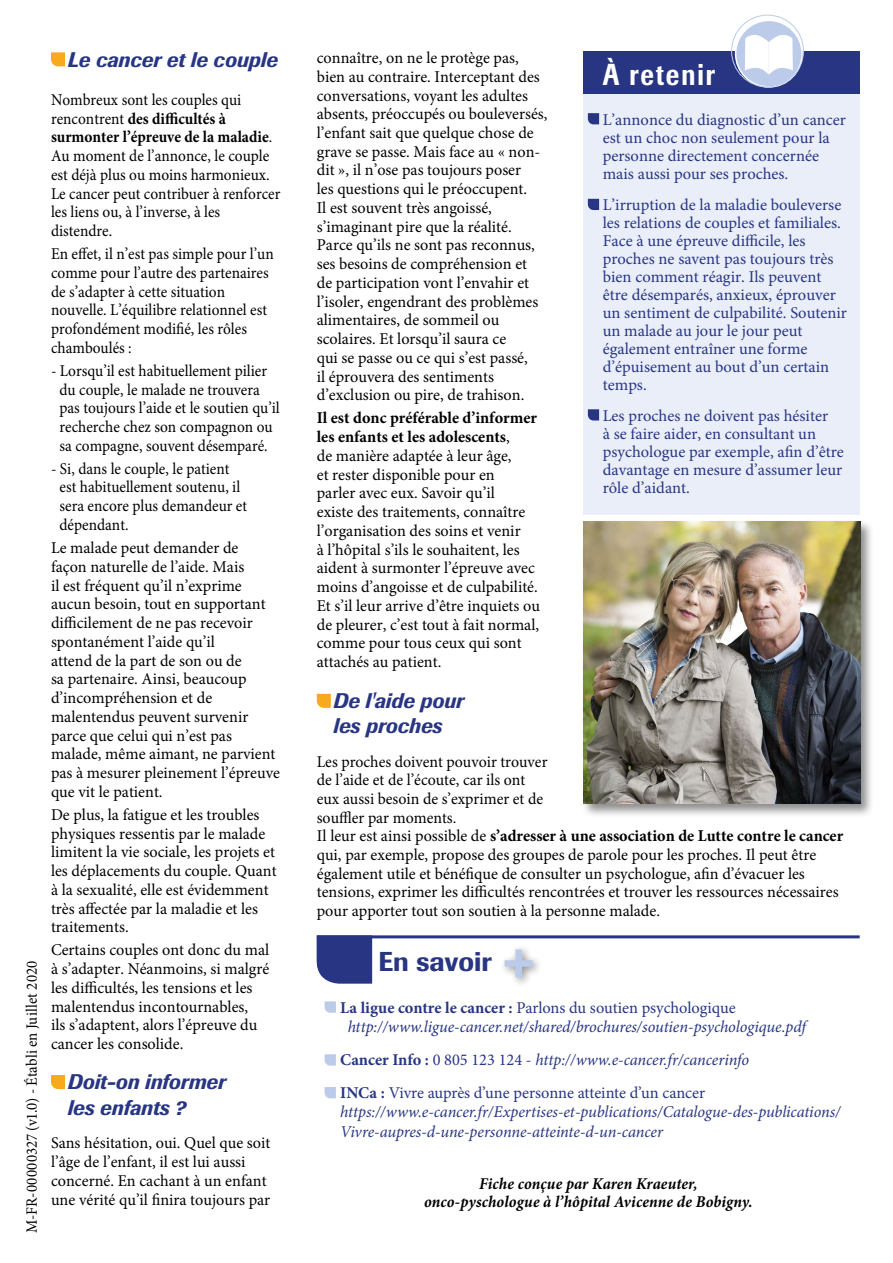
<style>
.page{position:relative;width:893px;height:1263px;background:#fff}
.page>*{position:absolute;margin:0;border:0;box-sizing:border-box;transform-origin:0 0}
.t1{font:500 30px "Imago";letter-spacing:.08em;color:#fff;scale:.8 1}
.t2{font:500 27px "Imago";color:#283583}
.t3{font:italic 500 21px/25.2px "Imago";color:#283583}
.t4{font:16.5px/18.8px "Minion Pro";color:#000}
.t5{font:16.5px/18px "Minion Pro";color:#283583}
.t6{font:16.5px/18.8px "Minion Pro";color:#000;scale:.93 1}
.t7{font:italic 16.5px/19.8px "Minion Pro";letter-spacing:-.005em;color:#283583}
.t8{font:16.5px/18.8px "Minion Pro";color:#000;scale:.96 1}
.t9{font:italic 700 16.5px/18.8px "Minion Pro";letter-spacing:.005em;color:#000;text-align:center;scale:.95 1}
.t10{font:15.75px "Minion Pro";letter-spacing:.005em;color:#000;scale:.95 1}
.s1{font-weight:700}
.s2{font-weight:700;font-style:normal}
.s3{font-style:normal}
.s4{font-style:italic}
</style>
<div class="page">
<div style="left:581px;top:520px;width:293px;height:298px;background:#000;opacity:.45"></div>
<img style="left:584px;top:522px;width:276px;height:282px">
<div style="left:584px;top:63px;width:276px;height:451px;background:#e9eef9"></div>
<svg style="left:51px;top:1075px;width:14px;height:14px"></svg>
<svg style="left:51px;top:52px;width:14px;height:14px"></svg>
<svg style="left:317px;top:694px;width:14px;height:14px"></svg>
<div style="left:584px;top:51px;width:276px;height:43px;background:#283583"></div>
<div style="left:736px;top:20px;width:66px;height:67px;background:#bccbea;border-radius:50%"></div>
<div style="left:735px;top:20px;width:68px;height:68px;border:2px solid #fff;border-radius:50%"></div>
<div style="left:731px;top:15px;width:73px;height:72px;border:1px solid #bccbea;border-radius:50%"></div>
<svg style="left:745px;top:35px;width:48px;height:40px"></svg>
<svg style="left:325px;top:1001px;width:11px;height:12px"></svg>
<svg style="left:325px;top:1054px;width:11px;height:11px"></svg>
<svg style="left:325px;top:1087px;width:11px;height:11px"></svg>
<div style="left:499px;top:944px;width:44px;height:44px;background:#000;opacity:.45"></div>
<svg style="left:504px;top:948px;width:30px;height:30px"></svg>
<div style="left:317px;top:938px;width:55px;height:46px;background:#283583"></div>
<hr style="left:317px;top:935px;width:543px;height:3px;background:#283583">
<svg style="left:588px;top:113px;width:11px;height:11px"></svg>
<svg style="left:588px;top:199px;width:11px;height:11px"></svg>
<svg style="left:588px;top:409px;width:11px;height:11px"></svg>
<p class="t10" style="left:21px;top:1233px;width:288px;rotate:-90deg">M-FR-00000327 (v1.0) - Établi en Juillet 2020</p>
<p class="t3" style="left:68px;top:47px;width:212px">Le cancer et le couple</p>
<p class="t6" style="left:51px;top:90px;width:248px">Nombreux sont les couples qui rencontrent <span class="s1">des difficultés à surmonter l’épreuve de la maladie</span>.<br>Au moment de l’annonce, le couple est déjà plus ou moins harmonieux.<br>Le cancer peut contribuer à renforcer les liens ou, à l’inverse, à les distendre.</p>
<p class="t6" style="left:51px;top:244px;width:241px">En effet, il n’est pas simple pour l’un comme pour l’autre des partenaires de s’adapter à cette situation nouvelle. L’équilibre relationnel est profondément modifié, les rôles chamboulés :</p>
<p class="t6" style="left:60px;top:361px;width:238px;text-indent:-9px">- Lorsqu’il est habituellement pilier du couple, le malade ne trouvera pas toujours l’aide et le soutien qu’il recherche chez son compagnon ou sa compagne, souvent désemparé.</p>
<p class="t6" style="left:60px;top:459px;width:203px;text-indent:-9px">- Si, dans le couple, le patient est habituellement soutenu, il sera encore plus demandeur et dépendant.</p>
<p class="t4" style="left:51px;top:538px;width:231px">Le malade peut demander de<br>façon naturelle de l’aide. Mais<br>il est fréquent qu’il n’exprime aucun besoin, tout en supportant difficilement de ne pas recevoir spontanément l’aide qu’il<br>attend de la part de son ou de<br>sa partenaire. Ainsi, beaucoup d’incompréhension et de malentendus peuvent survenir parce que celui qui n’est pas malade, même aimant, ne parvient pas à mesurer pleinement l’épreuve que vit le patient.</p>
<p class="t4" style="left:51px;top:805px;width:227px">De plus, la fatigue et les troubles physiques ressentis par le malade limitent la vie sociale, les projets et les déplacements du couple. Quant à la sexualité, elle est évidemment très affectée par la maladie et les traitements.</p>
<p class="t4" style="left:51px;top:941px;width:220px">Certains couples ont donc du mal à s’adapter. Néanmoins, si malgré les difficultés, les tensions et les malentendus incontournables,<br>ils s’adaptent, alors l’épreuve du cancer les consolide.</p>
<p class="t3" style="left:68px;top:1069px;width:160px">Doit-on informer les enfants ?</p>
<p class="t4" style="left:51px;top:1134px;width:221px">Sans hésitation, oui. Quel que soit l’âge de l’enfant, il est lui aussi concerné. En cachant à un enfant une vérité qu’il finira toujours par</p>
<p class="t4" style="left:317px;top:48px;width:232px">connaître, on ne le protège pas, bien au contraire. Interceptant des conversations, voyant les adultes absents, préoccupés ou bouleversés, l’enfant sait que quelque chose de grave se passe. Mais face au « non&shy;dit », il n’ose pas toujours poser<br>les questions qui le préoccupent.<br>Il est souvent très angoissé, s’imaginant pire que la réalité.<br>Parce qu’ils ne sont pas reconnus, ses besoins de compréhension et<br>de participation vont l’envahir et l’isoler, engendrant des problèmes alimentaires, de sommeil ou scolaires. Et lorsqu’il saura ce<br>qui se passe ou ce qui s’est passé,<br>il éprouvera des sentiments d’exclusion ou pire, de trahison.</p>
<p class="t4" style="left:317px;top:409px;width:225px"><span class="s1">Il est donc préférable d’informer les enfants et les adolescents</span>,<br>de manière adaptée à leur âge,<br>et rester disponible pour en<br>parler avec eux. Savoir qu’il<br>existe des traitements, connaître l’organisation des soins et venir<br>à l’hôpital s’ils le souhaitent, les aident à surmonter l’épreuve avec moins d’angoisse et de culpabilité.<br>Et s’il leur arrive d’être inquiets ou de pleurer, c’est tout à fait normal, comme pour tous ceux qui sont attachés au patient.</p>
<p class="t3" style="left:334px;top:687px;width:132px">De l'aide pour les proches</p>
<p class="t8" style="left:317px;top:752px;width:242px">Les proches doivent pouvoir trouver de l’aide et de l’écoute, car ils ont eux aussi besoin de s’exprimer et de souffler par moments.</p>
<h1 class="t1" style="left:603px;top:55px;width:142px">À retenir</h1>
<p class="t5" style="left:603px;top:111px;width:245px">L’annonce du diagnostic d’un cancer est un choc non seulement pour la personne directement concernée mais aussi pour ses proches.</p>
<p class="t5" style="left:603px;top:196px;width:246px">L’irruption de la maladie bouleverse les relations de couples et familiales.<br>Face à une épreuve difficile, les proches ne savent pas toujours très bien comment réagir. Ils peuvent être désemparés, anxieux, éprouver un sentiment de culpabilité. Soutenir un malade au jour le jour peut également entraîner une forme d’épuisement au bout d’un certain temps.</p>
<p class="t5" style="left:603px;top:406px;width:243px">Les proches ne doivent pas hésiter<br>à se faire aider, en consultant un psychologue par exemple, afin d’être davantage en mesure d’assumer leur rôle d’aidant.</p>
<p class="t4" style="left:317px;top:826px;width:528px">Il leur est ainsi possible de <span class="s1">s’adresser à une association de Lutte contre le cancer </span>qui, par exemple, propose des groupes de parole pour les proches. Il peut être également utile et bénéfique de consulter un psychologue, afin d’évacuer les tensions, exprimer les difficultés rencontrées et trouver les ressources nécessaires pour apporter tout son soutien à la personne malade.</p>
<h2 class="t2" style="left:378px;top:944px;width:115px">En savoir</h2>
<p class="t7" style="left:348px;top:997px;width:460px;text-indent:-7px"><span class="s2">La ligue contre le cancer :</span> <span class="s3">Parlons du soutien psychologique </span>http://www.ligue-cancer.net/shared/brochures/soutien-psychologique.pdf</p>
<p class="t5" style="left:340px;top:1043px;width:411px;line-height:32.5px"><span class="s1">Cancer Info :</span> 0 805 123 124 - <span class="s4">http://www.e-cancer.fr/cancerinfo<br></span><span class="s1">INCa :</span> Vivre auprès d’une personne atteinte d’un cancer</p>
<p class="t7" style="left:340px;top:1102px;width:502px">https://www.e-cancer.fr/Expertises-et-publications/Catalogue-des-publications/<br>Vivre-aupres-d-une-personne-atteinte-d-un-cancer</p>
<p class="t9" style="left:424px;top:1173px;width:347px">Fiche conçue par Karen Kraeuter, onco-pyschologue à l’hôpital Avicenne de Bobigny.</p>
</div>
